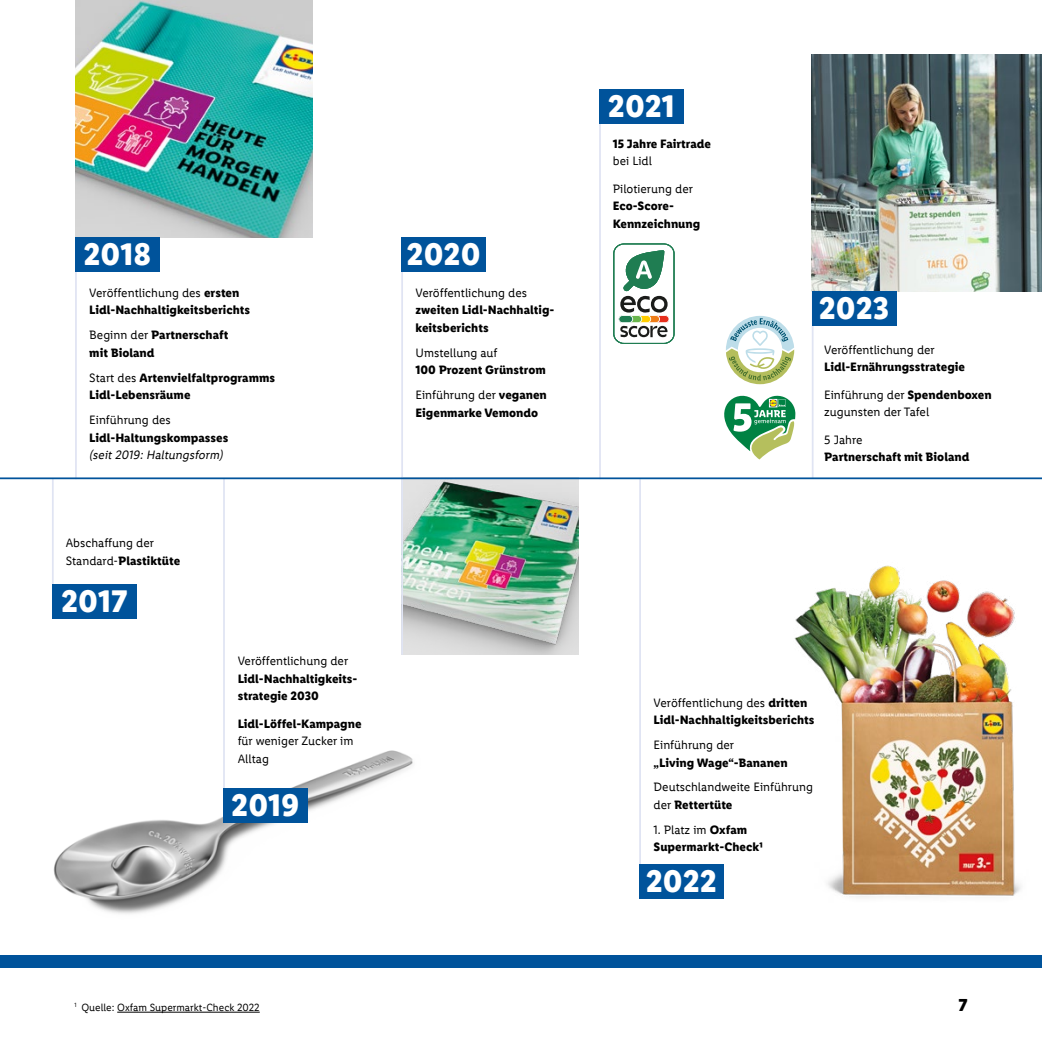
<style>
.page{position:relative;width:1042px;height:1042px;background:#fff}
.page>*{position:absolute;margin:0;border:0;box-sizing:border-box;transform-origin:0 0}
.t1{font:700 31.5px "Lidl Font Pro";color:#fff}
.t2{font:700 17.5px "Lidl Font Pro";color:#000}
.t3{font:700 12.25px/17.5px "Lidl Font Pro";color:#000}
.t4{font:12.25px/17.5px "Lidl Font Pro";color:#000}
.t5{font:italic 12.25px "Lidl Font Pro";color:#000}
.t6{font:10.5px "Lidl Font Pro";color:#000}
.s1{font-weight:400}
.s2{font-weight:700}
</style>
<div class="page">
<img style="left:403px;top:479px;width:175px;height:176px">
<img style="left:53px;top:750px;width:360px;height:164px">
<hr style="left:223px;top:478px;width:2px;height:319px;background:#e0e4f3">
<hr style="left:639px;top:479px;width:2px;height:406px;background:#e0e4f3">
<hr style="left:401px;top:261px;width:2px;height:394px;background:#e0e4f3">
<hr style="left:52px;top:478px;width:2px;height:141px;background:#e0e4f3">
<hr style="left:75px;top:272px;width:2px;height:207px;background:#e0e4f3">
<img style="left:75px;top:0;width:237px;height:237px">
<hr style="left:599px;top:111px;width:2px;height:368px;background:#e0e4f3">
<hr style="left:812px;top:94px;width:1px;height:384px;background:#e0e4f3">
<div style="left:0;top:955px;width:1042px;height:12px;background:#00539b"></div>
<hr style="left:0;top:477px;width:1042px;height:2px;background:#00539b">
<svg style="left:613px;top:243px;width:61px;height:101px"></svg>
<img style="left:812px;top:54px;width:230px;height:237px">
<svg style="left:726px;top:316px;width:68px;height:68px"></svg>
<img style="left:794px;top:565px;width:227px;height:332px">
<svg style="left:724px;top:396px;width:71px;height:63px"></svg>
<div style="left:52px;top:584px;width:84px;height:35px;background:#00539b"></div>
<div style="left:223px;top:788px;width:85px;height:34px;background:#00539b"></div>
<div style="left:639px;top:864px;width:85px;height:34px;background:#00539b"></div>
<div style="left:812px;top:291px;width:84px;height:35px;background:#00539b"></div>
<div style="left:599px;top:90px;width:85px;height:34px;background:#00539b"></div>
<div style="left:401px;top:237px;width:85px;height:35px;background:#00539b"></div>
<div style="left:75px;top:237px;width:85px;height:35px;background:#00539b"></div>
<hr style="left:117px;top:1012px;width:143px;height:1px;background:#000">
<h1 class="t1" style="left:608px;top:89px;width:69px">2021</h1>
<h1 class="t1" style="left:83px;top:236px;width:69px">2018</h1>
<h1 class="t1" style="left:406px;top:236px;width:75px">2020</h1>
<p class="t3" style="left:89px;top:284px;width:162px"><span class="s1">Veröffentlichung des</span> ersten<br>Lidl-Nachhaltigkeitsberichts</p>
<p class="t3" style="left:89px;top:326px;width:141px"><span class="s1">Beginn der</span> Partnerschaft mit Bioland</p>
<p class="t3" style="left:89px;top:369px;width:187px"><span class="s1">Start des</span> Artenvielfaltprogramms<br>Lidl-Lebensräume</p>
<p class="t4" style="left:89px;top:411px;width:83px">Einführung des</p>
<p class="t3" style="left:89px;top:429px;width:141px">Lidl-Haltungskompasses</p>
<p class="t5" style="left:89px;top:448px;width:137px">(seit2019:Haltungsform)</p>
<p class="t4" style="left:66px;top:534px;width:116px">Abschaffung der<br>Standard-<span class="s2">Plastiktüte</span></p>
<h1 class="t1" style="left:61px;top:583px;width:68px">2017</h1>
<p class="t4" style="left:238px;top:652px;width:112px">Veröffentlichung der</p>
<p class="t3" style="left:238px;top:670px;width:120px">Lidl-Nachhaltigkeits&shy;strategie 2030</p>
<p class="t3" style="left:238px;top:715px;width:125px">Lidl-Löffel-Kampagne</p>
<p class="t4" style="left:238px;top:732px;width:117px">für weniger Zucker im<br>Alltag</p>
<h1 class="t1" style="left:231px;top:787px;width:70px">2019</h1>
<p class="t4" style="left:415px;top:284px;width:113px">Veröffentlichung des</p>
<p class="t3" style="left:415px;top:301px;width:139px">zweiten Lidl-Nachhaltig&shy;keitsberichts</p>
<p class="t4" style="left:415px;top:344px;width:83px">Umstellung auf</p>
<p class="t3" style="left:415px;top:358px;width:133px;line-height:25px">100 Prozent Grünstrom<br><span class="s1">Einführung der</span> veganen</p>
<p class="t3" style="left:415px;top:404px;width:124px">Eigenmarke Vemondo</p>
<p class="t3" style="left:613px;top:135px;width:100px">15 Jahre Fairtrade</p>
<p class="t4" style="left:613px;top:152px;width:41px">bei Lidl</p>
<p class="t4" style="left:613px;top:180px;width:82px">Pilotierung der</p>
<p class="t3" style="left:613px;top:197px;width:89px">Eco-Score-<br>Kennzeichnung</p>
<h1 class="t1" style="left:819px;top:290px;width:72px">2023</h1>
<p class="t4" style="left:824px;top:341px;width:112px">Veröffentlichung der</p>
<p class="t3" style="left:824px;top:358px;width:142px">Lidl-Ernährungsstrategie</p>
<p class="t4" style="left:824px;top:386px;width:169px">Einführung der <span class="s2">Spendenboxen </span>zugunsten der Tafel</p>
<p class="t4" style="left:824px;top:431px;width:40px">5 Jahre</p>
<p class="t3" style="left:824px;top:448px;width:147px">Partnerschaft mit Bioland</p>
<p class="t3" style="left:653px;top:694px;width:162px"><span class="s1">Veröffentlichung des</span> dritten<br>Lidl-Nachhaltigkeitsberichts</p>
<p class="t4" style="left:653px;top:736px;width:82px">Einführung der</p>
<p class="t3" style="left:653px;top:754px;width:136px">„Living Wage“-Bananen</p>
<p class="t4" style="left:653px;top:778px;width:161px">Deutschlandweite Einführung der <span class="s2">Rettertüte</span></p>
<p class="t3" style="left:653px;top:821px;width:111px"><span class="s1">1. Platz im</span> Oxfam<br>Supermarkt-Check¹</p>
<h1 class="t1" style="left:646px;top:863px;width:73px">2022</h1>
<p class="t6" style="left:74px;top:1001px;width:187px"><sup>1</sup> Quelle: Oxfam Supermarkt-Check 2022</p>
<h2 class="t2" style="left:958px;top:994px;width:11px">7</h2>
</div>
